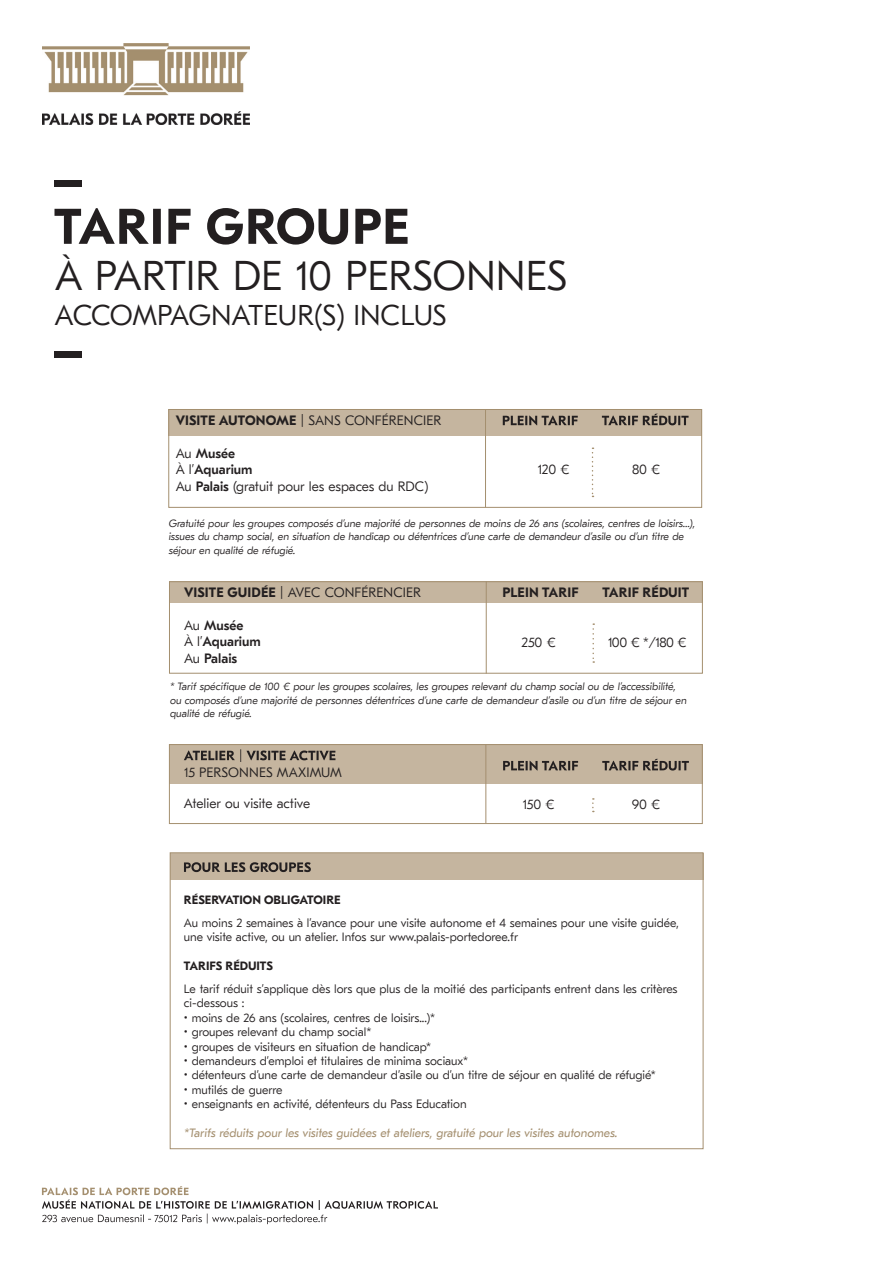
<style>
.page{position:relative;width:893px;height:1263px;background:#fff}
.page>*{position:absolute;margin:0;border:0;box-sizing:border-box;transform-origin:0 0}
.t1{font:300 41.4px "GT Eesti Pro Text";color:#231f20}
.t2{font:300 28.5px "GT Eesti Pro Text";letter-spacing:-.005em;color:#231f20}
.t3{font:300 13.5px "GT Eesti Pro Text";color:#231f20}
.t4{font:500 13.5px "GT Eesti Pro Text";color:#231f20}
.t5{font:700 13.5px "GT Eesti Pro Text";letter-spacing:.01em;color:#231f20}
.t6{font:300 12px/14.4px "GT Eesti Pro Text";color:#231f20}
.t7{font:12px "GT Eesti Pro Text";color:#a48f6f}
.t8{font:700 12px "GT Eesti Pro Text";color:#231f20}
.t9{font:300 10.5px/13.5px "GT Eesti Pro Text";color:#231f20}
.s1{font-weight:700}
.s2{font-weight:300}
.s3{font-weight:500}
</style>
<div class="page">
<img style="left:42px;top:44px;width:207px;height:80px">
<svg style="left:54px;top:208px;width:354px;height:37px"></svg>
<div style="left:54px;top:180px;width:27px;height:6px;background:#231f20"></div>
<div style="left:54px;top:351px;width:27px;height:6px;background:#231f20"></div>
<svg style="left:42px;top:1186px;width:396px;height:38px"></svg>
<div style="left:171px;top:853px;width:533px;height:26px;background:#c5b59f"></div>
<svg style="left:184px;top:862px;width:127px;height:10px"></svg>
<div style="left:170px;top:852px;width:533px;height:297px;border:1px solid #a48f6f"></div>
<div style="left:169px;top:409px;width:533px;height:26px;background:#c5b59f"></div>
<hr style="left:485px;top:409px;width:1px;height:98px;background:#a48f6f">
<svg style="left:592px;top:447px;width:1px;height:50px"></svg>
<svg style="left:602px;top:414px;width:87px;height:11px"></svg>
<svg style="left:503px;top:416px;width:75px;height:9px"></svg>
<div style="left:168px;top:409px;width:534px;height:99px;border:1px solid #a48f6f"></div>
<div style="left:170px;top:581px;width:533px;height:22px;background:#c5b59f"></div>
<hr style="left:486px;top:581px;width:1px;height:93px;background:#a48f6f">
<svg style="left:592px;top:623px;width:2px;height:40px"></svg>
<div style="left:169px;top:581px;width:534px;height:93px;border:1px solid #a48f6f"></div>
<div style="left:169px;top:745px;width:533px;height:39px;background:#c5b59f"></div>
<svg style="left:602px;top:759px;width:87px;height:11px"></svg>
<svg style="left:503px;top:761px;width:75px;height:9px"></svg>
<hr style="left:485px;top:745px;width:1px;height:78px;background:#a48f6f">
<svg style="left:592px;top:798px;width:2px;height:14px"></svg>
<svg style="left:184px;top:749px;width:151px;height:13px"></svg>
<div style="left:169px;top:744px;width:534px;height:80px;border:1px solid #a48f6f"></div>
<p class="t1" style="left:55px;top:253px;width:514px">À PARTIR DE 10 PERSONNES</p>
<p class="t2" style="left:54px;top:299px;width:393px">ACCOMPAGNATEUR(S) INCLUS</p>
<p class="t3" style="left:176px;top:413px;width:267px"><span class="s1">VISITE AUTONOME</span> | SANS CONFÉRENCIER</p>
<p class="t4" style="left:176px;top:446px;width:61px"><span class="s2">Au</span> Musée</p>
<p class="t4" style="left:176px;top:462px;width:78px"><span class="s2">À l’</span>Aquarium</p>
<p class="t3" style="left:176px;top:479px;width:254px">Au <span class="s3">Palais</span> (gratuit pour les espaces du RDC)</p>
<p class="t3" style="left:538px;top:462px;width:33px">120 €</p>
<p class="t3" style="left:632px;top:462px;width:30px">80 €</p>
<p class="t9" style="left:168px;top:517px;width:529px">Gratuité pour les groupes composés d’une majorité de personnes de moins de 26 ans (scolaires, centres de loisirs...), issues du champ social, en situation de handicap ou détentrices d’une carte de demandeur d’asile ou d’un titre de séjour en qualité de réfugié.</p>
<p class="t3" style="left:184px;top:585px;width:239px"><span class="s1">VISITE GUIDÉE</span> | AVEC CONFÉRENCIER</p>
<p class="t4" style="left:184px;top:618px;width:61px"><span class="s2">Au</span> Musée</p>
<p class="t4" style="left:184px;top:634px;width:78px"><span class="s2">À l’</span>Aquarium</p>
<p class="t4" style="left:184px;top:651px;width:55px"><span class="s2">Au</span> Palais</p>
<p class="t5" style="left:503px;top:585px;width:78px">PLEIN TARIF</p>
<p class="t3" style="left:522px;top:635px;width:36px">250 €</p>
<p class="t5" style="left:602px;top:585px;width:88px">TARIF RÉDUIT</p>
<p class="t3" style="left:608px;top:635px;width:80px">100 € */180 €</p>
<p class="t9" style="left:170px;top:680px;width:520px">* Tarif spécifique de 100 € pour les groupes scolaires, les groupes relevant du champ social ou de l’accessibilité, ou composés d’une majorité de personnes détentrices d’une carte de demandeur d’asile ou d’un titre de séjour en qualité de réfugié.</p>
<p class="t3" style="left:184px;top:765px;width:159px">15 PERSONNES MAXIMUM</p>
<p class="t3" style="left:184px;top:796px;width:128px">Atelier ou visite active</p>
<p class="t3" style="left:523px;top:796px;width:33px">150 €</p>
<p class="t3" style="left:632px;top:796px;width:30px">90 €</p>
<p class="t8" style="left:184px;top:893px;width:158px">RÉSERVATION OBLIGATOIRE</p>
<p class="t6" style="left:184px;top:916px;width:496px">Au moins 2 semaines à l’avance pour une visite autonome et 4 semaines pour une visite guidée, une visite active, ou un atelier. Infos sur www.palais-portedoree.fr</p>
<p class="t8" style="left:184px;top:959px;width:91px">TARIFS RÉDUITS</p>
<p class="t6" style="left:184px;top:982px;width:495px">Le tarif réduit s’applique dès lors que plus de la moitié des participants entrent dans les critères ci-dessous :</p>
<p class="t6" style="left:184px;top:1010px;width:253px">• moins de 26 ans (scolaires, centres de loisirs...)*</p>
<p class="t6" style="left:184px;top:1025px;width:189px">• groupes relevant du champ social*</p>
<p class="t6" style="left:184px;top:1039px;width:249px">• groupes de visiteurs en situation de handicap*</p>
<p class="t6" style="left:184px;top:1054px;width:286px">• demandeurs d’emploi et titulaires de minima sociaux*</p>
<p class="t6" style="left:184px;top:1068px;width:473px">• détenteurs d’une carte de demandeur d’asile ou d’un titre de séjour en qualité de réfugié*</p>
<p class="t6" style="left:184px;top:1082px;width:100px">• mutilés de guerre</p>
<p class="t6" style="left:184px;top:1097px;width:284px">• enseignants en activité, détenteurs du Pass Education</p>
<p class="t7" style="left:184px;top:1126px;width:436px">*Tarifs réduits pour les visites guidées et ateliers, gratuité pour les visites autonomes.</p>
</div>
